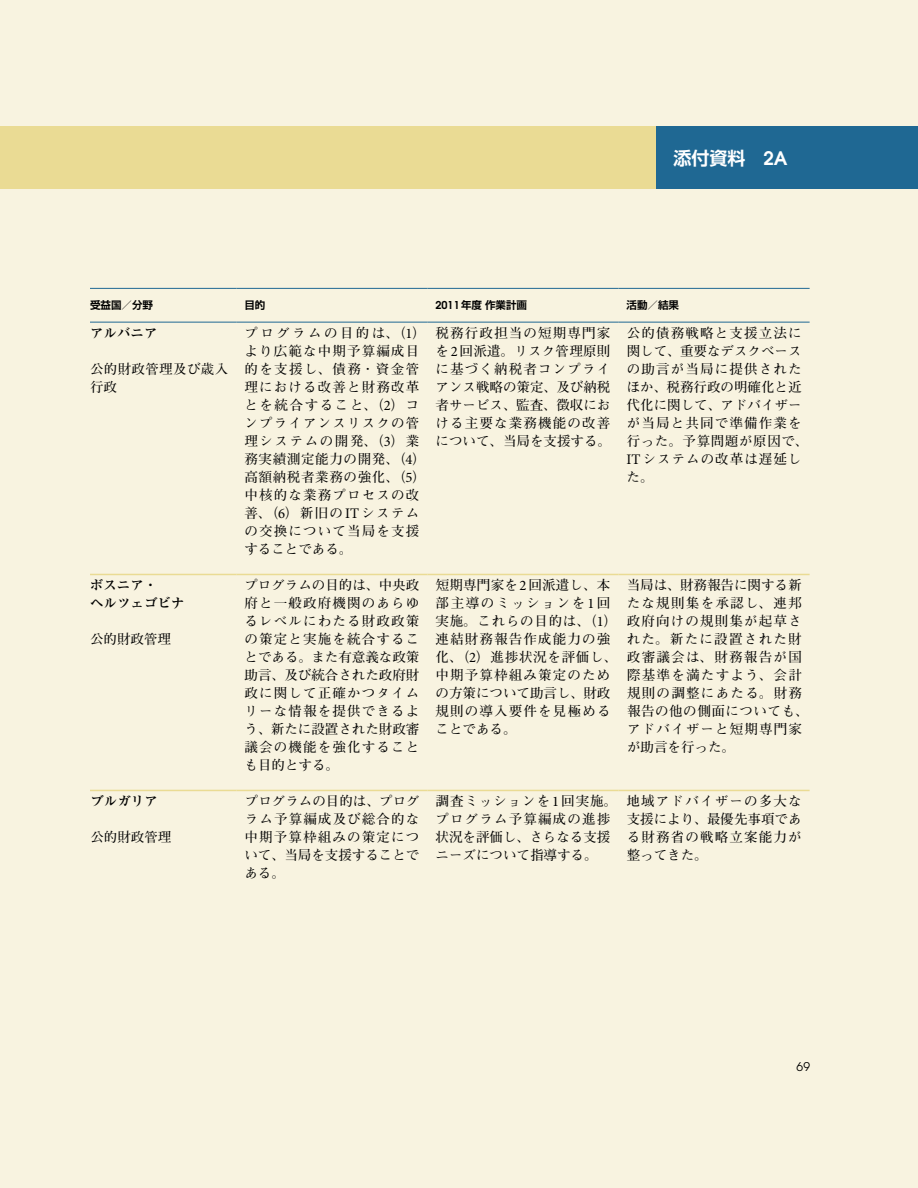
<style>
.page{position:relative;width:918px;height:1188px;background:#f8f3e0}
.page>*{position:absolute;margin:0;border:0;box-sizing:border-box;transform-origin:0 0}
.t1{font:700 18px "Shin Go Pr 5 De";color:#fff}
.t2{font:700 13.5px/18px "Futo Min A101 Pro";letter-spacing:.085em;color:#000}
.t3{font:700 13.5px/18px "Futo Min A101 Pro";letter-spacing:.035em;color:#000}
.t4{font:700 13.5px/18px "Ryumin Pro";color:#000}
.t5{font:700 13.5px/18px "Futo Min A101 Pro";letter-spacing:.025em;color:#000}
.t6{font:12px "Avant Garde";color:#000}
.t7{font:700 10.5px "Shin Go Pr 5 De";color:#000}
.s1{font-family:"Avant Garde";font-weight:600;font-size:18.6px}
.s2{font-family:"Avant Garde";font-weight:600;font-size:10.8px}
.s3{font-family:"Minion Pro";font-weight:400;font-size:14.55px}
</style>
<div class="page">
<hr style="left:90px;top:574px;width:146px;height:1px;background:#eadb94">
<hr style="left:236px;top:574px;width:191px;height:1px;background:#eadb94">
<hr style="left:427px;top:574px;width:192px;height:1px;background:#eadb94">
<hr style="left:619px;top:574px;width:191px;height:1px;background:#eadb94">
<hr style="left:90px;top:790px;width:146px;height:1px;background:#eadb94">
<hr style="left:236px;top:790px;width:191px;height:1px;background:#eadb94">
<hr style="left:427px;top:790px;width:192px;height:1px;background:#eadb94">
<hr style="left:619px;top:790px;width:191px;height:1px;background:#eadb94">
<hr style="left:90px;top:288px;width:146px;height:1px;background:#1f6893">
<hr style="left:236px;top:288px;width:191px;height:1px;background:#1f6893">
<hr style="left:427px;top:288px;width:192px;height:1px;background:#1f6893">
<hr style="left:619px;top:288px;width:191px;height:1px;background:#1f6893">
<hr style="left:90px;top:322px;width:146px;height:1px;background:#1f6893">
<hr style="left:236px;top:322px;width:191px;height:1px;background:#1f6893">
<hr style="left:427px;top:322px;width:192px;height:1px;background:#1f6893">
<hr style="left:619px;top:322px;width:191px;height:1px;background:#1f6893">
<div style="left:656px;top:126px;width:262px;height:63px;background:#1f6893"></div>
<div style="left:0;top:126px;width:656px;height:63px;background:#eadb94"></div>
<h1 class="t1" style="left:674px;top:144px;width:116px">添付資料 <span class="s1">2A</span></h1>
<p class="t7" style="left:90px;top:296px;width:64px">受益国／分野</p>
<p class="t7" style="left:244px;top:296px;width:22px">目的</p>
<p class="t7" style="left:436px;top:296px;width:93px"><span class="s2">2011</span>年度作業計画</p>
<p class="t7" style="left:627px;top:296px;width:54px">活動／結果</p>
<p class="t4" style="left:90px;top:323px;width:69px">アルバニア</p>
<p class="t5" style="left:90px;top:358px;width:140px">公的財政管理及び歳入行政</p>
<p class="t2" style="left:244px;top:322px;width:183px">プログラムの目的は、（<span class="s3">1</span>）より広範な中期予算編成目的を支援し、債務・資金管理における改善と財務改革とを統合すること、（<span class="s3">2</span>）コンプライアンスリスクの管理システムの開発、（<span class="s3">3</span>）業務実績測定能力の開発、（<span class="s3">4</span>）高額納税者業務の強化、（<span class="s3">5</span>）中核的な業務プロセスの改善、（<span class="s3">6</span>）新旧の<span class="s3">IT</span>システムの交換について当局を支援することである。</p>
<p class="t2" style="left:436px;top:322px;width:177px;text-align:justify">税務行政担当の短期専門家を<span class="s3">2</span>回派遣。リスク管理原則に基づく納税者コンプライアンス戦略の策定、及び納税者サービス、監査、徴収における主要な業務機能の改善について、当局を支援する。</p>
<p class="t2" style="left:627px;top:322px;width:183px">公的債務戦略と支援立法に関して、重要なデスクベースの助言が当局に提供されたほか、税務行政の明確化と近代化に関して、アドバイザーが当局と共同で準備作業を行った。予算問題が原因で、<br><span class="s3">IT</span>システムの改革は遅延した。</p>
<p class="t4" style="left:90px;top:575px;width:96px">ボスニア・<br>ヘルツェゴビナ</p>
<p class="t2" style="left:90px;top:628px;width:82px">公的財政管理</p>
<p class="t4" style="left:90px;top:791px;width:69px">ブルガリア</p>
<p class="t2" style="left:90px;top:826px;width:82px">公的財政管理</p>
<p class="t2" style="left:244px;top:574px;width:177px;text-align:justify">プログラムの目的は、中央政府と一般政府機関のあらゆるレベルにわたる財政政策の策定と実施を統合することである。また有意義な政策助言、及び統合された政府財政に関して正確かつタイムリーな情報を提供できるよう、新たに設置された財政審議会の機能を強化することも目的とする。</p>
<p class="t2" style="left:436px;top:574px;width:183px">短期専門家を<span class="s3">2</span>回派遣し、本部主導のミッションを<span class="s3">1</span>回実施。これらの目的は、（<span class="s3">1</span>）連結財務報告作成能力の強化、（<span class="s3">2</span>）進捗状況を評価し、中期予算枠組み策定のための方策について助言し、財政規則の導入要件を見極めることである。</p>
<p class="t2" style="left:627px;top:574px;width:183px">当局は、財務報告に関する新たな規則集を承認し、連邦政府向けの規則集が起草された。新たに設置された財政審議会は、財務報告が国際基準を満たすよう、会計規則の調整にあたる。財務報告の他の側面についても、アドバイザーと短期専門家が助言を行った。</p>
<p class="t2" style="left:244px;top:790px;width:177px;text-align:justify">プログラムの目的は、プログラム予算編成及び総合的な中期予算枠組みの策定について、当局を支援することである。</p>
<p class="t3" style="left:436px;top:790px;width:183px">調査ミッションを<span class="s3">1</span>回実施。プログラム予算編成の進捗状況を評価し、さらなる支援ニーズについて指導する。</p>
<p class="t2" style="left:627px;top:790px;width:176px;text-align:justify">地域アドバイザーの多大な支援により、最優先事項である財務省の戦略立案能力が整ってきた。</p>
<p class="t6" style="left:797px;top:1060px;width:15px">69</p>
</div>
